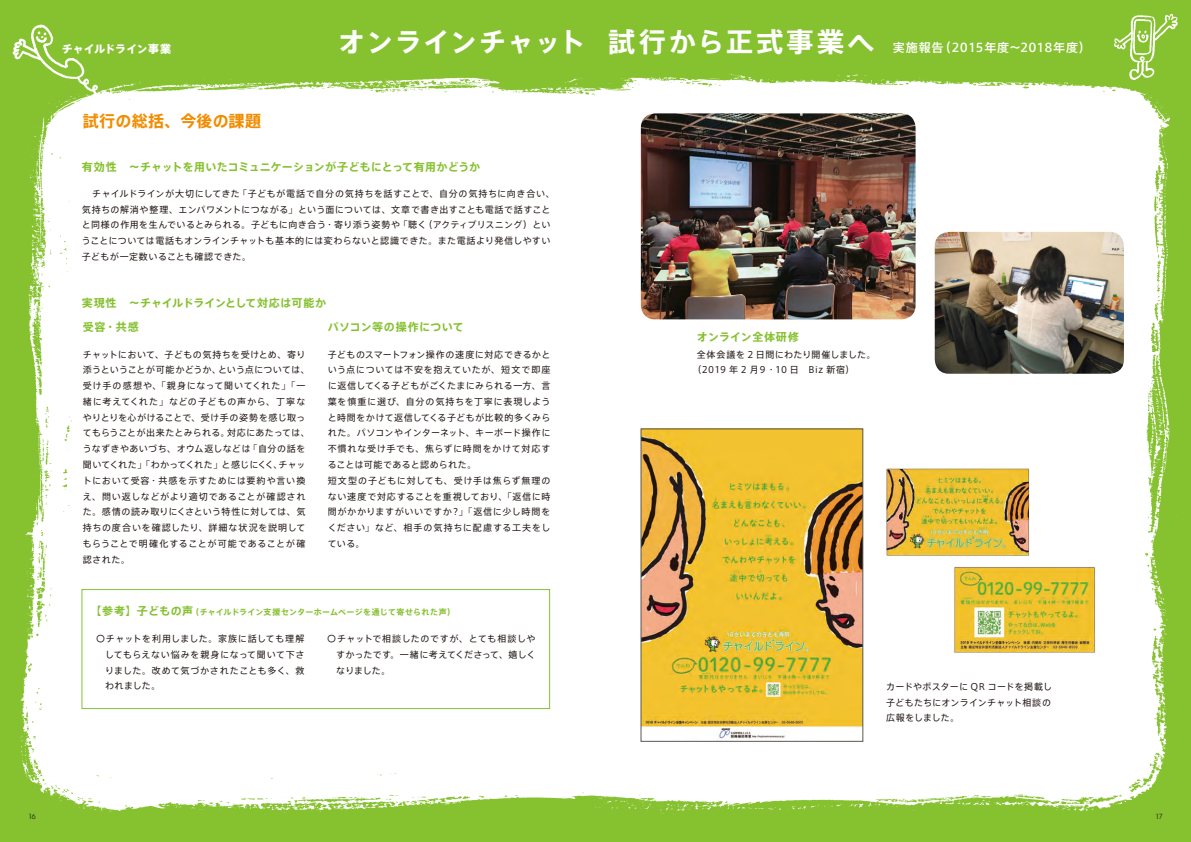
<style>
.page{position:relative;width:1191px;height:842px;background:#86c130}
.page>*{position:absolute;margin:0;border:0;box-sizing:border-box;transform-origin:0 0}
.t1{font:700 27px "Axis Std";letter-spacing:.06em;color:#fff}
.t2{font:700 16px "Axis Std";letter-spacing:.015em;color:#f18d00}
.t3{font:500 12px "Axis Std";letter-spacing:.055em;color:#fff}
.t4{font:700 11px "Axis Std";letter-spacing:.005em;color:#86c130}
.t5{font:700 11px "Axis Std";letter-spacing:.025em;color:#86c130}
.t6{font:800 11px "Axis Std";letter-spacing:-.005em;color:#fff}
.t7{font:9px/15.8px "Axis Std";letter-spacing:.055em;color:#231916}
.t8{font:9px/15.8px "Axis Std";letter-spacing:.02em;color:#231916}
.t9{font:700 8px "Axis Std";letter-spacing:.03em;color:#86c130}
.t10{font:7px "Avant Garde";color:#231916}
.s1{font-size:11px}
</style>
<div class="page">
<img style="left:20px;top:73px;width:1157px;height:742px">
<div style="left:82px;top:589px;width:468px;height:120px;border:1px solid #86c130"></div>
<img style="left:12px;top:24px;width:105px;height:85px">
<img style="left:1110px;top:13px;width:68px;height:68px">
<img style="left:641px;top:113px;width:274px;height:206px">
<img style="left:643px;top:431px;width:218px;height:308px">
<div style="left:641px;top:429px;width:222px;height:312px;border:1px solid #595857"></div>
<img style="left:886px;top:468px;width:143px;height:87px">
<img style="left:953px;top:566px;width:142px;height:87px">
<img style="left:934px;top:232px;width:190px;height:142px">
<p class="t6" style="left:62px;top:40px;width:111px">チャイルドライン事業</p>
<h1 class="t1" style="left:338px;top:21px;width:538px">オンラインチャット 試行から正式事業へ</h1>
<h3 class="t3" style="left:893px;top:39px;width:199px">実施報告（2015年度～2018年度）</h3>
<h2 class="t2" style="left:83px;top:109px;width:180px">試行の総括、今後の課題</h2>
<p class="t4" style="left:82px;top:158px;width:400px">有効性　～チャットを用いたコミュニケーションが子どもにとって有用かどうか</p>
<p class="t7" style="left:82px;top:185px;width:474px;text-indent:11px">チャイルドラインが大切にしてきた「子どもが電話で自分の気持ちを話すことで、自分の気持ちに向き合い、気持ちの解消や整理、エンパワメントにつながる」という面については、文章で書き出すことも電話で話すことと同様の作用を生んでいるとみられる。子どもに向き合う・寄り添う姿勢や「聴く（アクティブリスニング）ということについては電話もオンラインチャットも基本的には変わらないと認識できた。また電話より発信しやすい子どもが一定数いることも確認できた。</p>
<p class="t4" style="left:82px;top:294px;width:246px">実現性　～チャイルドラインとして対応は可能か</p>
<p class="t5" style="left:83px;top:319px;width:57px">受容・共感</p>
<p class="t7" style="left:83px;top:346px;width:229px">チャットにおいて、子どもの気持ちを受けとめ、寄り添うということが可能かどうか、という点については、受け手の感想や、「親身になって聞いてくれた」「一緒に考えてくれた」などの子どもの声から、丁寧なやりとりを心がけることで、受け手の姿勢を感じ取ってもらうことが出来たとみられる。対応にあたっては、うなずきやあいづち、オウム返しなどは「自分の話を聞いてくれた」「わかってくれた」と感じにくく、チャットにおいて受容・共感を示すためには要約や言い換え、問い返しなどがより適切であることが確認された。感情の読み取りにくさという特性に対しては、気持ちの度合いを確認したり、詳細な状況を説明してもらうことで明確化することが可能であることが確認された。</p>
<p class="t5" style="left:328px;top:319px;width:138px">パソコン等の操作について</p>
<p class="t7" style="left:328px;top:346px;width:224px">子どものスマートフォン操作の速度に対応できるかという点については不安を抱えていたが、短文で即座に返信してくる子どもがごくたまにみられる一方、言葉を慎重に選び、自分の気持ちを丁寧に表現しようと時間をかけて返信してくる子どもが比較的多くみられた。パソコンやインターネット、キーボード操作に不慣れな受け手でも、焦らずに時間をかけて対応することは可能であると認められた。<br>短文型の子どもに対しても、受け手は焦らず無理のない速度で対応することを重視しており、「返信に時間がかかりますがいいですか？」「返信に少し時間をください」など、相手の気持ちに配慮する工夫をしている。</p>
<p class="t9" style="left:91px;top:606px;width:366px"><span class="s1">【参考】子どもの声</span>（チャイルドライン支援センターホームページを通じて寄せられた声）</p>
<p class="t7" style="left:105px;top:630px;width:201px;text-align:justify;text-indent:-9px">〇チャットを利用しました。家族に話しても理解してもらえない悩みを親身になって聞いて下さりました。改めて気づかされたことも多く、救われました。</p>
<p class="t7" style="left:336px;top:630px;width:201px;text-align:justify;text-indent:-9px">〇チャットで相談したのですが、とても相談しやすかったです。一緒に考えてくださって、嬉しくなりました。</p>
<p class="t5" style="left:697px;top:329px;width:103px">オンライン全体研修</p>
<p class="t7" style="left:692px;top:346px;width:185px;text-indent:4px">全体会議を 2 日間にわたり開催しました。（2019 年 2 月９・10 日　Biz 新宿）</p>
<p class="t8" style="left:886px;top:678px;width:167px">カードやポスターに QR コードを掲載し子どもたちにオンラインチャット相談の広報をしました。</p>
<p class="t10" style="left:28px;top:813px;width:9px">16</p>
<p class="t10" style="left:1155px;top:813px;width:9px">17</p>
</div>
